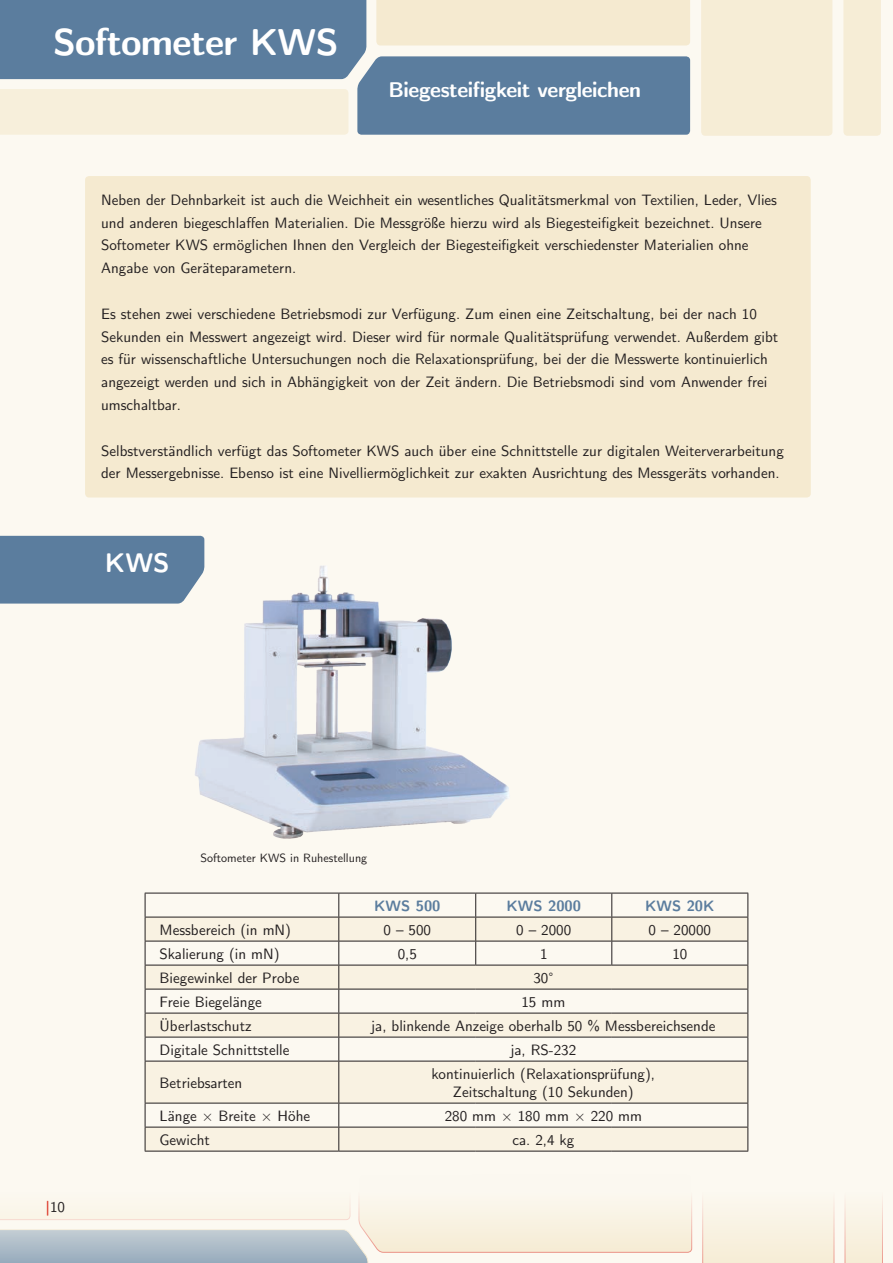
<style>
.page{position:relative;width:893px;height:1263px;background:#fcf9f1}
.page>*{position:absolute;margin:0;border:0;box-sizing:border-box;transform-origin:0 0}
.t1{font:700 37.35px "CMU Sans Serif";letter-spacing:-.02em;color:#fff}
.t2{font:700 26.85px "CMU Sans Serif";color:#fff}
.t3{font:700 21.3px "CMU Sans Serif";letter-spacing:-.02em;color:#fff}
.t4{font:15px/22.8px "CMU Sans Serif";color:#231f20}
.t5{font:700 15px "CMU Sans Serif";color:#5b7d9e}
.t6{font:12px "CMU Sans Serif";color:#231f20}
.s1{font-weight:700;color:#dd392a}
</style>
<div class="page">
<div style="left:701px;top:0;width:131px;height:136px;background:#f6edd6"></div>
<div style="left:843px;top:0;width:38px;height:136px;background:#f6edd6"></div>
<svg style="left:702px;top:1173px;width:132px;height:90px"></svg>
<svg style="left:845px;top:1173px;width:38px;height:90px"></svg>
<div style="left:85px;top:176px;width:726px;height:321px;background:#f5ead0;border-radius:4px"></div>
<img style="left:173px;top:551px;width:347px;height:307px">
<div style="left:0;top:536px;width:204px;height:68px;background:#5b7d9e"></div>
<svg style="left:146px;top:918px;width:601px;height:233px;fill:#f9f2e2"></svg>
<hr style="left:145px;top:893px;width:194px;height:1px;background:#231f20">
<hr style="left:339px;top:893px;width:137px;height:1px;background:#231f20">
<hr style="left:476px;top:893px;width:136px;height:1px;background:#231f20">
<hr style="left:612px;top:893px;width:136px;height:1px;background:#231f20">
<hr style="left:145px;top:917px;width:194px;height:1px;background:#231f20">
<hr style="left:339px;top:917px;width:137px;height:1px;background:#231f20">
<hr style="left:476px;top:917px;width:136px;height:1px;background:#231f20">
<hr style="left:612px;top:917px;width:136px;height:1px;background:#231f20">
<hr style="left:145px;top:941px;width:194px;height:1px;background:#231f20">
<hr style="left:339px;top:941px;width:137px;height:1px;background:#231f20">
<hr style="left:476px;top:941px;width:136px;height:1px;background:#231f20">
<svg style="left:475px;top:893px;width:1px;height:72px"></svg>
<hr style="left:612px;top:941px;width:136px;height:1px;background:#231f20">
<svg style="left:611px;top:893px;width:1px;height:72px"></svg>
<hr style="left:145px;top:965px;width:194px;height:1px;background:#231f20">
<hr style="left:339px;top:965px;width:137px;height:1px;background:#231f20">
<hr style="left:476px;top:965px;width:136px;height:1px;background:#231f20">
<hr style="left:612px;top:965px;width:136px;height:1px;background:#231f20">
<hr style="left:145px;top:989px;width:194px;height:1px;background:#231f20">
<hr style="left:339px;top:989px;width:137px;height:1px;background:#231f20">
<hr style="left:476px;top:989px;width:136px;height:1px;background:#231f20">
<hr style="left:612px;top:989px;width:136px;height:1px;background:#231f20">
<hr style="left:145px;top:1013px;width:194px;height:1px;background:#231f20">
<hr style="left:339px;top:1013px;width:137px;height:1px;background:#231f20">
<hr style="left:476px;top:1013px;width:136px;height:1px;background:#231f20">
<hr style="left:612px;top:1013px;width:136px;height:1px;background:#231f20">
<hr style="left:145px;top:1037px;width:194px;height:1px;background:#231f20">
<svg style="left:145px;top:893px;width:1px;height:168px"></svg>
<hr style="left:339px;top:1037px;width:137px;height:1px;background:#231f20">
<svg style="left:338px;top:893px;width:1px;height:168px"></svg>
<hr style="left:476px;top:1037px;width:136px;height:1px;background:#231f20">
<hr style="left:612px;top:1037px;width:136px;height:1px;background:#231f20">
<svg style="left:747px;top:893px;width:1px;height:168px"></svg>
<hr style="left:145px;top:1061px;width:194px;height:1px;background:#231f20">
<hr style="left:145px;top:1061px;width:1px;height:42px;background:#231f20">
<hr style="left:339px;top:1061px;width:137px;height:1px;background:#231f20">
<hr style="left:338px;top:1061px;width:1px;height:42px;background:#231f20">
<hr style="left:476px;top:1061px;width:136px;height:1px;background:#231f20">
<hr style="left:612px;top:1061px;width:136px;height:1px;background:#231f20">
<hr style="left:747px;top:1061px;width:1px;height:42px;background:#231f20">
<hr style="left:145px;top:1103px;width:194px;height:1px;background:#231f20">
<hr style="left:339px;top:1103px;width:137px;height:1px;background:#231f20">
<hr style="left:476px;top:1103px;width:136px;height:1px;background:#231f20">
<hr style="left:612px;top:1103px;width:136px;height:1px;background:#231f20">
<hr style="left:145px;top:1127px;width:194px;height:1px;background:#231f20">
<svg style="left:145px;top:1103px;width:1px;height:48px"></svg>
<hr style="left:339px;top:1127px;width:137px;height:1px;background:#231f20">
<svg style="left:338px;top:1103px;width:1px;height:48px"></svg>
<hr style="left:476px;top:1127px;width:136px;height:1px;background:#231f20">
<hr style="left:612px;top:1127px;width:136px;height:1px;background:#231f20">
<svg style="left:747px;top:1103px;width:1px;height:48px"></svg>
<hr style="left:145px;top:1151px;width:194px;height:1px;background:#231f20">
<hr style="left:339px;top:1151px;width:137px;height:1px;background:#231f20">
<hr style="left:476px;top:1151px;width:136px;height:1px;background:#231f20">
<hr style="left:612px;top:1151px;width:136px;height:1px;background:#231f20">
<svg style="left:0;top:0;width:690px;height:135px;background:#9cadb8"></svg>
<svg style="left:0;top:1173px;width:692px;height:90px"></svg>
<h1 class="t1" style="left:53px;top:11px;width:287px">Softometer KWS</h1>
<h3 class="t3" style="left:388px;top:72px;width:254px">Biegesteifigkeit vergleichen</h3>
<p class="t4" style="left:101px;top:187px;width:677px">Neben der Dehnbarkeit ist auch die Weichheit ein wesentliches Qualitätsmerkmal von Textilien, Leder, Vlies und anderen biegeschlaffen Materialien. Die Messgröße hierzu wird als Biegesteifigkeit bezeichnet. Unsere Softometer KWS ermöglichen Ihnen den Vergleich der Biegesteifigkeit verschiedenster Materialien ohne Angabe von Geräteparametern.</p>
<p class="t4" style="left:101px;top:301px;width:679px">Es stehen zwei verschiedene Betriebsmodi zur Verfügung. Zum einen eine Zeitschaltung, bei der nach 10<br>Sekunden ein Messwert angezeigt wird. Dieser wird für normale Qualitätsprüfung verwendet. Außerdem gibt es für wissenschaftliche Untersuchungen noch die Relaxationsprüfung, bei der die Messwerte kontinuierlich angezeigt werden und sich in Abhängigkeit von der Zeit ändern. Die Betriebsmodi sind vom Anwender frei umschaltbar.</p>
<p class="t4" style="left:101px;top:438px;width:684px">Selbstverständlich verfügt das Softometer KWS auch über eine Schnittstelle zur digitalen Weiterverarbeitung der Messergebnisse. Ebenso ist eine Nivelliermöglichkeit zur exakten Ausrichtung des Messgeräts vorhanden.</p>
<h2 class="t2" style="left:105px;top:540px;width:66px">KWS</h2>
<p class="t6" style="left:201px;top:848px;width:168px">Softometer KWS in Ruhestellung</p>
<p class="t5" style="left:374px;top:893px;width:68px">KWS 500</p>
<p class="t5" style="left:506px;top:893px;width:76px">KWS 2000</p>
<p class="t5" style="left:645px;top:893px;width:71px">KWS 20K</p>
<p class="t4" style="left:45px;top:1194px;width:21px"><span class="s1">|</span>10</p>
<p class="t4" style="left:160px;top:917px;width:133px">Messbereich (in mN)</p>
<p class="t4" style="left:383px;top:917px;width:49px">0 – 500</p>
<p class="t4" style="left:516px;top:917px;width:56px">0 – 2000</p>
<p class="t4" style="left:649px;top:917px;width:64px">0 – 20000</p>
<p class="t4" style="left:160px;top:941px;width:121px">Skalierung (in mN)</p>
<p class="t4" style="left:398px;top:941px;width:21px">0,5</p>
<p class="t4" style="left:540px;top:941px;width:9px">1</p>
<p class="t4" style="left:672px;top:941px;width:16px">10</p>
<p class="t4" style="left:160px;top:965px;width:141px">Biegewinkel der Probe</p>
<p class="t4" style="left:533px;top:965px;width:21px">30°</p>
<p class="t4" style="left:160px;top:989px;width:104px">Freie Biegelänge</p>
<p class="t4" style="left:521px;top:989px;width:45px">15 mm</p>
<p class="t4" style="left:160px;top:1013px;width:94px">Überlastschutz</p>
<p class="t4" style="left:371px;top:1013px;width:346px">ja, blinkende Anzeige oberhalb 50 % Messbereichsende</p>
<p class="t4" style="left:160px;top:1037px;width:131px">Digitale Schnittstelle</p>
<p class="t4" style="left:510px;top:1037px;width:67px">ja, RS-232</p>
<p class="t4" style="left:160px;top:1070px;width:84px">Betriebsarten</p>
<p class="t4" style="left:432px;top:1064px;width:225px;line-height:18px;text-align:center">kontinuierlich (Relaxationsprüfung),<br>Zeitschaltung (10 Sekunden)</p>
<p class="t4" style="left:160px;top:1103px;width:152px">Länge × Breite × Höhe</p>
<p class="t4" style="left:445px;top:1103px;width:199px">280 mm × 180 mm × 220 mm</p>
<p class="t4" style="left:160px;top:1127px;width:52px">Gewicht</p>
<p class="t4" style="left:512px;top:1127px;width:64px">ca. 2,4 kg</p>
</div>
